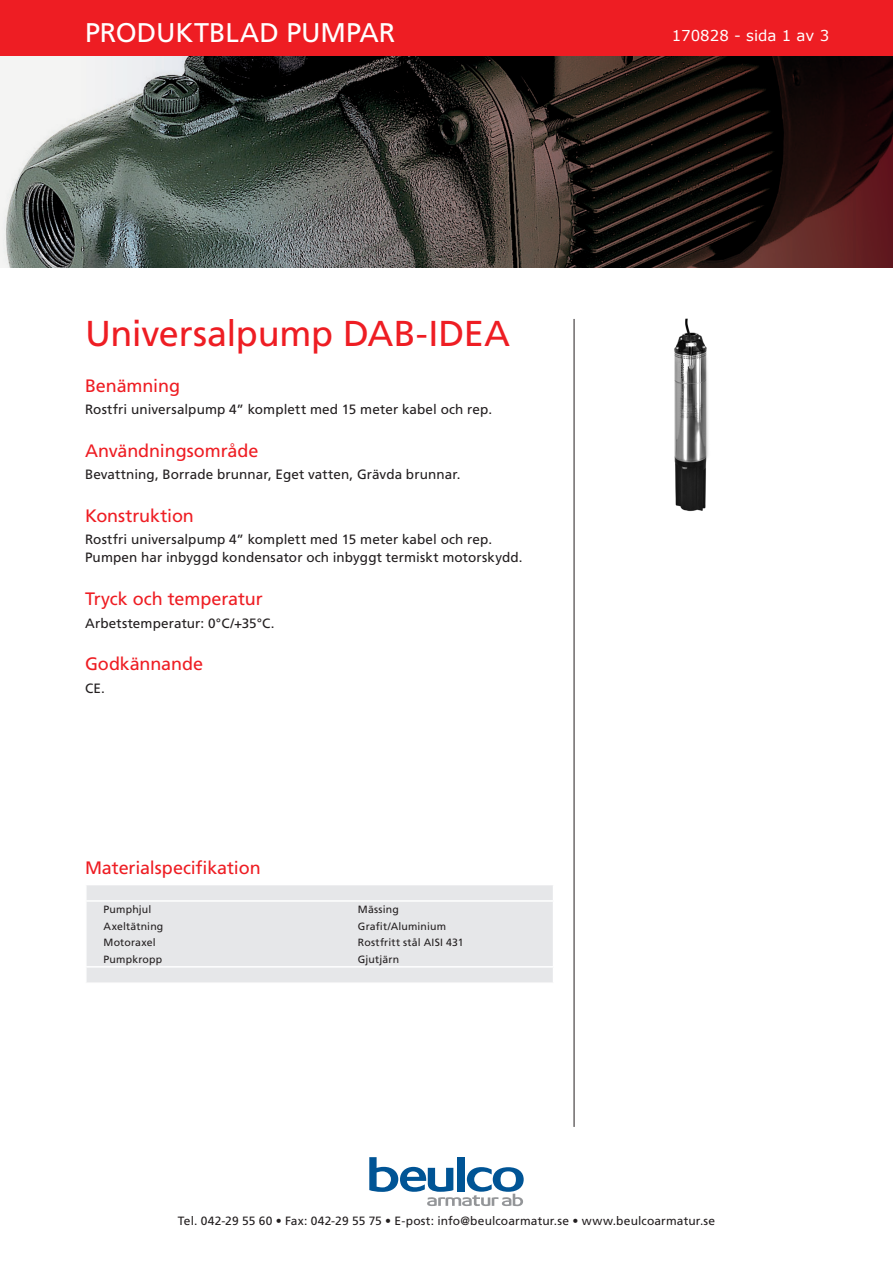
<style>
.page{position:relative;width:893px;height:1263px;background:#fff}
.page>*{position:absolute;margin:0;border:0;box-sizing:border-box;transform-origin:0 0}
.Artikelgrupp{font:36px "Frutiger LT Std";letter-spacing:-.01em;color:#ee1d23}
.Produktgruppsrubrik{font:27px "Frutiger LT Std";color:#fff}
.Mellanrubrik{font:18px "Frutiger LT Std";letter-spacing:-.005em;color:#ee1d23}
.Materialspecrubrik{font:18px "Frutiger LT Std";letter-spacing:-.01em;color:#ee1d23}
.t1{font:15px "Verdana";color:#fff}
.Brödtext{font:13.5px/18px "Frutiger LT Std";letter-spacing:.01em;color:#231f20}
.t2{font:12px "Frutiger LT Std";letter-spacing:.01em;color:#231f20}
.MaterialspecText{font:10.5px "Frutiger LT Std";letter-spacing:.015em;color:#231f20}
</style>
<div class="page">
<svg style="left:0;top:55px;width:893px;height:213px"></svg>
<div style="left:0;top:0;width:893px;height:55px;background:#ee1d23"></div>
<svg style="left:369px;top:1157px;width:155px;height:49px"></svg>
<hr style="left:574px;top:319px;width:1px;height:808px;background:#231f20">
<div style="left:87px;top:885px;width:466px;height:97px;background:#e6e7e9"></div>
<svg style="left:86px;top:885px;width:1px;height:15px"></svg>
<hr style="left:85px;top:900px;width:469px;height:2px;background:#fff">
<hr style="left:85px;top:966px;width:469px;height:1px;background:#fff">
<svg style="left:86px;top:968px;width:1px;height:14px"></svg>
<img style="left:674px;top:319px;width:34px;height:193px">
<p class="Produktgruppsrubrik" style="left:85px;top:16px;width:278px">PRODUKTBLAD Pu mpar</p>
<p class="t1" style="left:672px;top:26px;width:159px">170828 - sida 1 av 3</p>
<p class="Artikelgrupp" style="left:85px;top:312px;width:427px">Universalpump DAB-IDEA</p>
<p class="Mellanrubrik" style="left:85px;top:375px;width:96px">Benämning</p>
<p class="Brödtext" style="left:85px;top:401px;width:409px">Rostfri universalpump 4” komplett med 15 meter kabel och rep.</p>
<p class="Mellanrubrik" style="left:85px;top:440px;width:175px">Användningsområde</p>
<p class="Brödtext" style="left:85px;top:466px;width:377px">Bevattning, Borrade brunnar, Eget vatten, Grävda brunnar.</p>
<p class="Mellanrubrik" style="left:85px;top:505px;width:110px">Konstruktion</p>
<p class="Brödtext" style="left:85px;top:531px;width:439px">Rostfri universalpump 4” komplett med 15 meter kabel och rep.<br>Pumpen har inbyggd kondensator och inbyggt termiskt motorskydd.</p>
<p class="Mellanrubrik" style="left:85px;top:588px;width:179px">Tryck och temperatur</p>
<p class="Brödtext" style="left:85px;top:614px;width:191px">Arbetstemperatur: 0°C/+35°C.</p>
<p class="Mellanrubrik" style="left:85px;top:654px;width:120px">Godkännande</p>
<p class="Brödtext" style="left:85px;top:679px;width:21px">CE.</p>
<p class="Materialspecrubrik" style="left:85px;top:857px;width:177px">M aterialspecifikation</p>
<p class="MaterialspecText" style="left:104px;top:903px;width:157px">Pumphjul M</p>
<p class="MaterialspecText" style="left:368px;top:903px;width:32px">ässing</p>
<p class="MaterialspecText" style="left:104px;top:920px;width:61px">Axeltätning</p>
<p class="MaterialspecText" style="left:358px;top:920px;width:90px">Grafit/Aluminium</p>
<p class="MaterialspecText" style="left:104px;top:936px;width:54px">M otoraxel</p>
<p class="MaterialspecText" style="left:358px;top:936px;width:107px">Rostfritt stål AISI 431</p>
<p class="MaterialspecText" style="left:104px;top:953px;width:60px">Pumpkropp</p>
<p class="MaterialspecText" style="left:358px;top:953px;width:43px">Gjutjärn</p>
<p class="t2" style="left:178px;top:1214px;width:539px">Tel. 042-29 55 60 • Fax: 042-29 55 75 • E-post: info@beulcoarmatur.se • www.beulcoarmatur.se</p>
</div>
